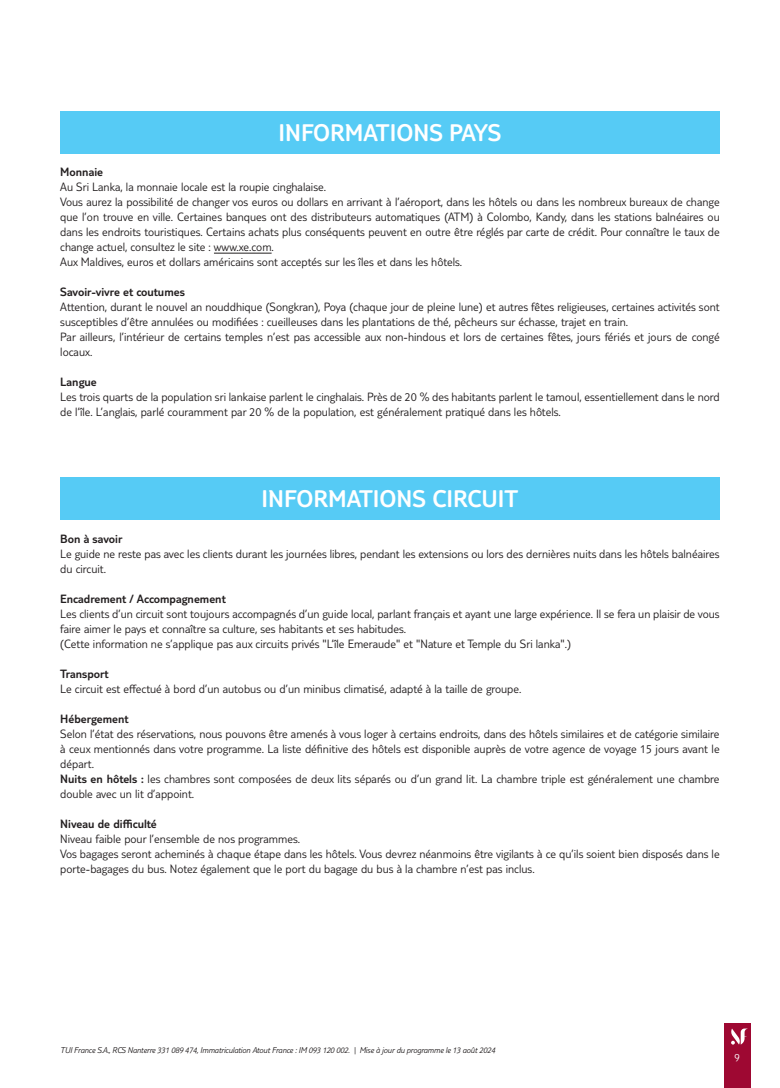
<style>
.page{position:relative;width:780px;height:1088px;background:#fff}
.page>*{position:absolute;margin:0;border:0;box-sizing:border-box;transform-origin:0 0}
.t1{font:300 25px "TUI Type";color:#fff}
.t2{font:300 12.5px/15px "TUI Type";color:#231f20}
.t3{font:300 12.5px "TUI Type";color:#231f20}
.t4{font:300 11.25px "TUI Type";color:#fff}
.t5{font:italic 300 8.75px "TUI Type";letter-spacing:-.02em;color:#231f20}
.s1{font-style:inherit}
</style>
<div class="page">
<div style="left:724px;top:1023px;width:26px;height:65px;background:#9e0832"></div>
<svg style="left:731px;top:1028px;width:17px;height:16px"></svg>
<hr style="left:214px;top:253px;width:57px;height:1px;background:#231f20">
<div style="left:60px;top:111px;width:659px;height:43px;background:#56cbf5"></div>
<div style="left:60px;top:477px;width:659px;height:43px;background:#56cbf5"></div>
<h1 class="t1" style="left:278px;top:118px;width:225px">INFORMATIONS PAYS</h1>
<p class="t3" style="left:60px;top:165px;width:44px">Monnaie</p>
<p class="t2" style="left:60px;top:179px;width:661px">Au Sri Lanka, la monnaie locale est la roupie cinghalaise.<br>Vous aurez la possibilité de changer vos euros ou dollars en arrivant à l’aéroport, dans les hôtels ou dans les nombreux bureaux de change que l’on trouve en ville. Certaines banques ont des distributeurs automatiques (ATM) à Colombo, Kandy, dans les stations balnéaires ou dans les endroits touristiques. Certains achats plus conséquents peuvent en outre être réglés par carte de crédit. Pour connaître le taux de change actuel, consultez le site : www.xe.com.<br>Aux Maldives, euros et dollars américains sont acceptés sur les îles et dans les hôtels.</p>
<p class="t3" style="left:60px;top:285px;width:126px">Savoir-vivre et coutumes</p>
<p class="t2" style="left:60px;top:299px;width:661px">Attention, durant le nouvel an nouddhique (Songkran), Poya (chaque jour de pleine lune) et autres fêtes religieuses, certaines activités sont susceptibles d’être annulées ou modifiées : cueilleuses dans les plantations de thé, pêcheurs sur échasse, trajet en train.<br>Par ailleurs, l’intérieur de certains temples n’est pas accessible aux non-hindous et lors de certaines fêtes, jours fériés et jours de congé locaux.</p>
<p class="t3" style="left:60px;top:375px;width:38px">Langue</p>
<p class="t2" style="left:60px;top:389px;width:661px">Les trois quarts de la population sri lankaise parlent le cinghalais. Près de 20 % des habitants parlent le tamoul, essentiellement dans le nord de l’île. L’anglais, parlé couramment par 20 % de la population, est généralement pratiqué dans les hôtels.</p>
<h1 class="t1" style="left:261px;top:484px;width:258px">INFORMATIONS CIRCUIT</h1>
<p class="t3" style="left:60px;top:531px;width:64px">Bon à savoir</p>
<p class="t2" style="left:60px;top:546px;width:661px">Le guide ne reste pas avec les clients durant les journées libres, pendant les extensions ou lors des dernières nuits dans les hôtels balnéaires du circuit.</p>
<p class="t3" style="left:60px;top:591px;width:167px">Encadrement / Accompagnement</p>
<p class="t2" style="left:60px;top:606px;width:661px">Les clients d’un circuit sont toujours accompagnés d’un guide local, parlant français et ayant une large expérience. Il se fera un plaisir de vous faire aimer le pays et connaître sa culture, ses habitants et ses habitudes.<br>(Cette information ne s’applique pas aux circuits privés "L’île Emeraude" et "Nature et Temple du Sri lanka".)</p>
<p class="t3" style="left:60px;top:666px;width:50px">Transport</p>
<p class="t2" style="left:60px;top:681px;width:462px">Le circuit est effectué à bord d’un autobus ou d’un minibus climatisé, adapté à la taille de groupe.</p>
<p class="t3" style="left:60px;top:711px;width:70px">Hébergement</p>
<p class="t2" style="left:60px;top:726px;width:661px">Selon l’état des réservations, nous pouvons être amenés à vous loger à certains endroits, dans des hôtels similaires et de catégorie similaire à ceux mentionnés dans votre programme. La liste définitive des hôtels est disponible auprès de votre agence de voyage 15 jours avant le départ.<br><span class="s1">Nuits en hôtels :</span> les chambres sont composées de deux lits séparés ou d’un grand lit. La chambre triple est généralement une chambre double avec un lit d’appoint.</p>
<p class="t3" style="left:60px;top:816px;width:98px">Niveau de difficulté</p>
<p class="t2" style="left:60px;top:831px;width:661px">Niveau faible pour l’ensemble de nos programmes.<br>Vos bagages seront acheminés à chaque étape dans les hôtels. Vous devrez néanmoins être vigilants à ce qu’ils soient bien disposés dans le porte-bagages du bus. Notez également que le port du bagage du bus à la chambre n’est pas inclus.</p>
<p class="t5" style="left:60px;top:1045px;width:436px">TUI France S.A., RCS Nanterre 331 089 474, Immatriculation Atout France : IM 093 120 002. | Mise à jour du programme le 13 août 2024</p>
<p class="t4" style="left:734px;top:1050px;width:7px">9</p>
</div>
